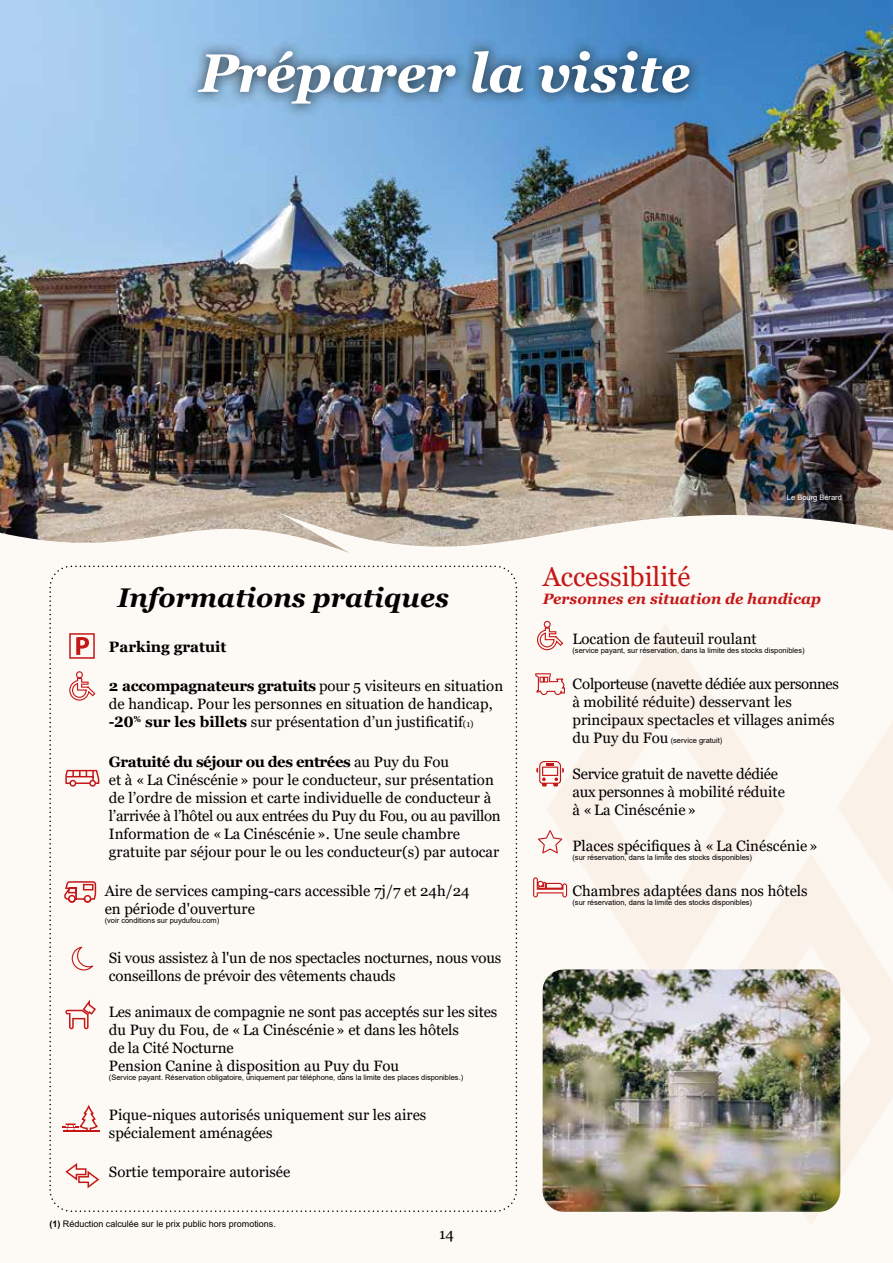
<style>
.page{position:relative;width:893px;height:1263px;background:#fdf9f4}
.page>*{position:absolute;margin:0;border:0;box-sizing:border-box;transform-origin:0 0}
.t1{font:italic 700 54px "Georgia";color:#fff}
.t2{font:italic 700 27px "Georgia";color:#000}
.t3{font:27px "Georgia";color:#c51718}
.t4{font:15px/18px "Georgia";color:#000}
.t5{font:15px/18px "Georgia";letter-spacing:-.02em;color:#000}
.t6{font:italic 700 15px "Georgia";color:#c51718}
.t7{font:700 15px "Georgia";color:#000}
.t8{font:9px "Arial";color:#000}
.t9{font:7.5px "Arial";color:#000}
.t10{font:7.5px "Arial";color:#fff}
.s1{font-weight:700}
.s2{font-size:9px}
.s3{font-family:"Georgia";font-size:15px}
</style>
<div class="page">
<img style="left:0;top:0;width:893px;height:553px">
<svg style="left:838px;top:722px;width:55px;height:132px"></svg>
<svg style="left:547px;top:624px;width:237px;height:345px"></svg>
<svg style="left:692px;top:854px;width:201px;height:370px;fill:#faf2ea"></svg>
<svg style="left:49px;top:566px;width:468px;height:646px"></svg>
<svg style="left:69px;top:633px;width:26px;height:26px"></svg>
<svg style="left:65px;top:770px;width:34px;height:17px"></svg>
<svg style="left:65px;top:1163px;width:34px;height:25px"></svg>
<svg style="left:69px;top:671px;width:26px;height:30px"></svg>
<svg style="left:65px;top:999px;width:31px;height:30px"></svg>
<svg style="left:64px;top:881px;width:32px;height:22px"></svg>
<hr style="left:63px;top:1130px;width:37px;height:2px;background:#c51718">
<svg style="left:62px;top:1105px;width:36px;height:27px"></svg>
<svg style="left:537px;top:621px;width:26px;height:29px"></svg>
<svg style="left:533px;top:877px;width:34px;height:20px"></svg>
<svg style="left:538px;top:830px;width:24px;height:23px"></svg>
<svg style="left:536px;top:761px;width:28px;height:25px"></svg>
<svg style="left:535px;top:673px;width:30px;height:22px"></svg>
<img style="left:543px;top:969px;width:297px;height:243px">
<img style="left:184px;top:38px;width:518px;height:79px">
<svg style="left:72px;top:947px;width:21px;height:23px"></svg>
<h1 class="t1" style="left:199px;top:38px;width:493px">Préparer la visite</h1>
<p class="t10" style="left:787px;top:492px;width:57px">Le Bourg Bérard</p>
<h2 class="t2" style="left:117px;top:580px;width:333px">Informations pratiques</h2>
<p class="t7" style="left:109px;top:637px;width:119px">Parking gratuit</p>
<p class="t4" style="left:109px;top:677px;width:396px"><span class="s1">2 accompagnateurs gratuits</span> pour 5 visiteurs en situation de handicap. Pour les personnes en situation de handicap, <span class="s1">-20</span><sup>%</sup> <span class="s1">sur les billets</span> sur présentation d’un justificatif<span class="s2">(1)</span></p>
<p class="t4" style="left:109px;top:753px;width:393px"><span class="s1">Gratuité du séjour ou des entrées</span> au Puy du Fou<br>et à « La Cinéscénie » pour le conducteur, sur présentation de l’ordre de mission et carte individuelle de conducteur à l’arrivée à l’hôtel ou aux entrées du Puy du Fou, ou au pavillon Information de « La Cinéscénie ». Une seule chambre gratuite par séjour pour le ou les conducteur(s) par autocar</p>
<p class="t4" style="left:105px;top:882px;width:367px">Aire de services camping-cars accessible 7j/7 et 24h/24 en période d'ouverture</p>
<p class="t9" style="left:105px;top:915px;width:116px">(voir conditions sur puydufou.com)</p>
<p class="t4" style="left:109px;top:949px;width:394px">Si vous assistez à l'un de nos spectacles nocturnes, nous vous conseillons de prévoir des vêtements chauds</p>
<p class="t4" style="left:109px;top:1003px;width:390px">Les animaux de compagnie ne sont pas acceptés sur les sites du Puy du Fou, de « La Cinéscénie » et dans les hôtels<br>de la Cité Nocturne<br>Pension Canine à disposition au Puy du Fou</p>
<p class="t9" style="left:109px;top:1072px;width:356px">(Service payant. Réservation obligatoire, uniquement par téléphone, dans la limite des places disponibles.)</p>
<p class="t4" style="left:109px;top:1106px;width:319px">Pique-niques autorisés uniquement sur les aires spécialement aménagées</p>
<p class="t4" style="left:109px;top:1163px;width:183px">Sortie temporaire autorisée</p>
<p class="t8" style="left:49px;top:1218px;width:228px"><span class="s1">(1)</span> Réduction calculée sur le prix public hors promotions.</p>
<p class="t4" style="left:439px;top:1225px;width:16px">14</p>
<h2 class="t3" style="left:543px;top:560px;width:149px">Accessibilité</h2>
<p class="t6" style="left:543px;top:589px;width:280px">Personnes en situation de handicap</p>
<p class="t4" style="left:572px;top:630px;width:186px">Location de fauteuil roulant</p>
<p class="t9" style="left:572px;top:645px;width:234px">(service payant, sur réservation, dans la limite des stocks disponibles)</p>
<p class="t4" style="left:572px;top:675px;width:268px">Colporteuse (navette dédiée aux personnes à mobilité réduite) desservant les principaux spectacles et villages animés</p>
<p class="t9" style="left:572px;top:735px;width:151px"><span class="s3">du Puy du Fou</span> (service gratuit)</p>
<p class="t5" style="left:572px;top:765px;width:214px">Service gratuit de navette dédiée aux personnes à mobilité réduite à « La Cinéscénie »</p>
<p class="t4" style="left:572px;top:837px;width:247px">Places spécifiques à « La Cinéscénie »</p>
<p class="t9" style="left:572px;top:852px;width:181px">(sur réservation, dans la limite des stocks disponibles)</p>
<p class="t4" style="left:572px;top:882px;width:237px">Chambres adaptées dans nos hôtels</p>
<p class="t9" style="left:572px;top:897px;width:181px">(sur réservation, dans la limite des stocks disponibles)</p>
</div>
